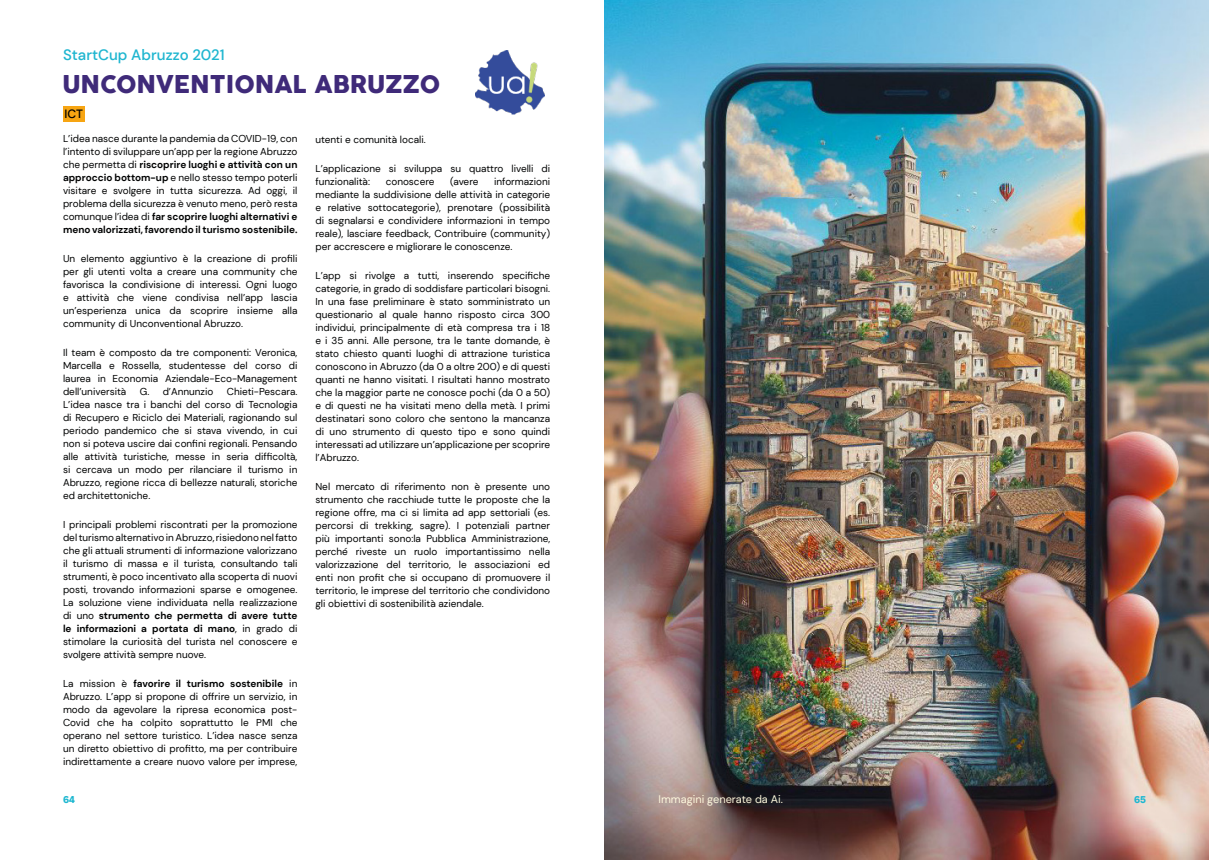
<style>
.page{position:relative;width:1209px;height:860px;background:#fff}
.page>*{position:absolute;margin:0;border:0;box-sizing:border-box;transform-origin:0 0}
.Highlighted_2{font:24px "Cocogoose";color:#3f2a79}
.Highlighted_2-2{font:500 15px "DM Sans";color:#1fb6d0}
.Contents{font:500 12px "DM Sans";color:#000}
.Highlighted_2-3{font:11px "DM Sans";color:#fff9de}
.Body{font:10px/13px "DM Sans";color:#010202;text-align:justify}
.t1{font:10px "Radio Canada Big";color:#1eb7d0}
.s1{font-weight:700}
</style>
<div class="page">
<img style="left:475px;top:50px;width:69px;height:65px">
<img style="left:604px;top:0;width:604px;height:860px">
<div style="left:63px;top:106px;width:22px;height:15px;background:#f7a512"></div>
<p class="Highlighted_2-2" style="left:63px;top:46px;width:163px">StartCup Abruzzo 2021</p>
<p class="Highlighted_2" style="left:62px;top:67px;width:379px">UNCONVENTIONAL ABRUZZO</p>
<p class="Contents" style="left:65px;top:107px;width:20px">ICT</p>
<p class="Body" style="left:63px;top:132px;width:236px">L’idea nasce durante la pandemia da COVID-19, con l’intento di sviluppare un’app per la regione Abruzzo che permetta di <span class="s1">riscoprire luoghi e attività con un approccio bottom-up</span> e nello stesso tempo poterli visitare e svolgere in tutta sicurezza. Ad oggi, il problema della sicurezza è venuto meno, però resta comunque l’idea di <span class="s1">far scoprire luoghi alternativi e meno valorizzati, favorendo il turismo sostenibile.</span></p>
<p class="Body" style="left:63px;top:252px;width:236px">Un elemento aggiuntivo è la creazione di profili per gli utenti volta a creare una community che favorisca la condivisione di interessi. Ogni luogo e attività che viene condivisa nell’app lascia un’esperienza unica da scoprire insieme alla community di Unconventional Abruzzo.</p>
<p class="Body" style="left:63px;top:346px;width:236px">Il team è composto da tre componenti: Veronica, Marcella e Rossella, studentesse del corso di laurea in Economia Aziendale-Eco-Management dell’università</p>
<p class="Body" style="left:63px;top:385px;width:236px;text-indent:164px">Chieti-Pescara.<br>L’idea nasce tra i banchi del corso di Tecnologia di Recupero e Riciclo dei Materiali, ragionando sul periodo pandemico che si stava vivendo, in cui non si poteva uscire dai confini regionali. Pensando alle attività turistiche, messe in seria difficoltà, si cercava un modo per rilanciare il turismo in Abruzzo, regione ricca di bellezze naturali, storiche ed architettoniche.</p>
<p class="Body" style="left:63px;top:518px;width:236px">I principali problemi riscontrati per la promozione del turismo alternativo in Abruzzo, risiedono nel fatto che gli attuali strumenti di informazione valorizzano il turismo di massa e il turista, consultando tali strumenti, è poco incentivato alla scoperta di nuovi posti, trovando informazioni sparse e omogenee.<br>La soluzione viene individuata nella realizzazione di uno <span class="s1">strumento che permetta di avere tutte le informazioni a portata di mano</span>, in grado di stimolare la curiosità del turista nel conoscere e svolgere attività sempre nuove.</p>
<p class="Body" style="left:63px;top:677px;width:236px">La mission è <span class="s1">favorire il turismo sostenibile</span> in Abruzzo. L’app si propone di offrire un servizio, in modo da agevolare la ripresa economica post-Covid che ha colpito soprattutto le PMI che operano nel settore turistico. L’idea nasce senza un diretto obiettivo di profitto, ma per contribuire indirettamente a creare nuovo valore per imprese,</p>
<p class="Body" style="left:140px;top:385px;width:75px">G. d’Annunzio</p>
<p class="Body" style="left:315px;top:133px;width:112px">utenti e comunità locali.</p>
<p class="Body" style="left:315px;top:162px;width:236px">L’applicazione si sviluppa su quattro livelli di funzionalità:</p>
<p class="Body" style="left:386px;top:175px;width:50px">conoscere</p>
<p class="Body" style="left:450px;top:175px;width:30px">(avere</p>
<p class="Body" style="left:315px;top:175px;width:236px;text-indent:179px">informazioni mediante la suddivisione delle attività in categorie e relative sottocategorie), prenotare (possibilità di segnalarsi e condividere informazioni in tempo reale), lasciare feedback, Contribuire (community) per accrescere e migliorare le conoscenze.</p>
<p class="Body" style="left:315px;top:269px;width:236px">L’app si rivolge a tutti, inserendo specifiche categorie, in grado di soddisfare particolari bisogni.<br>In una fase preliminare è stato somministrato un questionario al quale hanno risposto circa 300 individui, principalmente di età compresa tra i 18 e i 35 anni. Alle persone, tra le tante domande, è stato chiesto quanti luoghi di attrazione turistica conoscono in Abruzzo (da 0 a oltre 200) e di questi quanti ne hanno visitati. I risultati hanno mostrato che la maggior parte ne conosce pochi (da 0 a 50) e di questi ne ha visitati meno della metà. I primi destinatari sono coloro che sentono la mancanza di uno strumento di questo tipo e sono quindi interessati ad utilizzare un’applicazione per scoprire l’Abruzzo.</p>
<p class="Body" style="left:315px;top:480px;width:236px">Nel mercato di riferimento non è presente uno strumento che racchiude tutte le proposte che la regione offre, ma ci si limita ad app settoriali (es. percorsi di trekking, sagre). I potenziali partner più importanti sono:la Pubblica Amministrazione, perché riveste un ruolo importantissimo nella valorizzazione del territorio, le associazioni ed enti non profit che si occupano di promuovere il territorio, le imprese del territorio che condividono gli obiettivi di sostenibilità aziendale.</p>
<p class="Highlighted_2-3" style="left:658px;top:792px;width:126px">Immagini generate da Ai.</p>
<p class="t1" style="left:63px;top:793px;width:13px">64</p>
<p class="t1" style="left:1134px;top:793px;width:13px">65</p>
</div>
